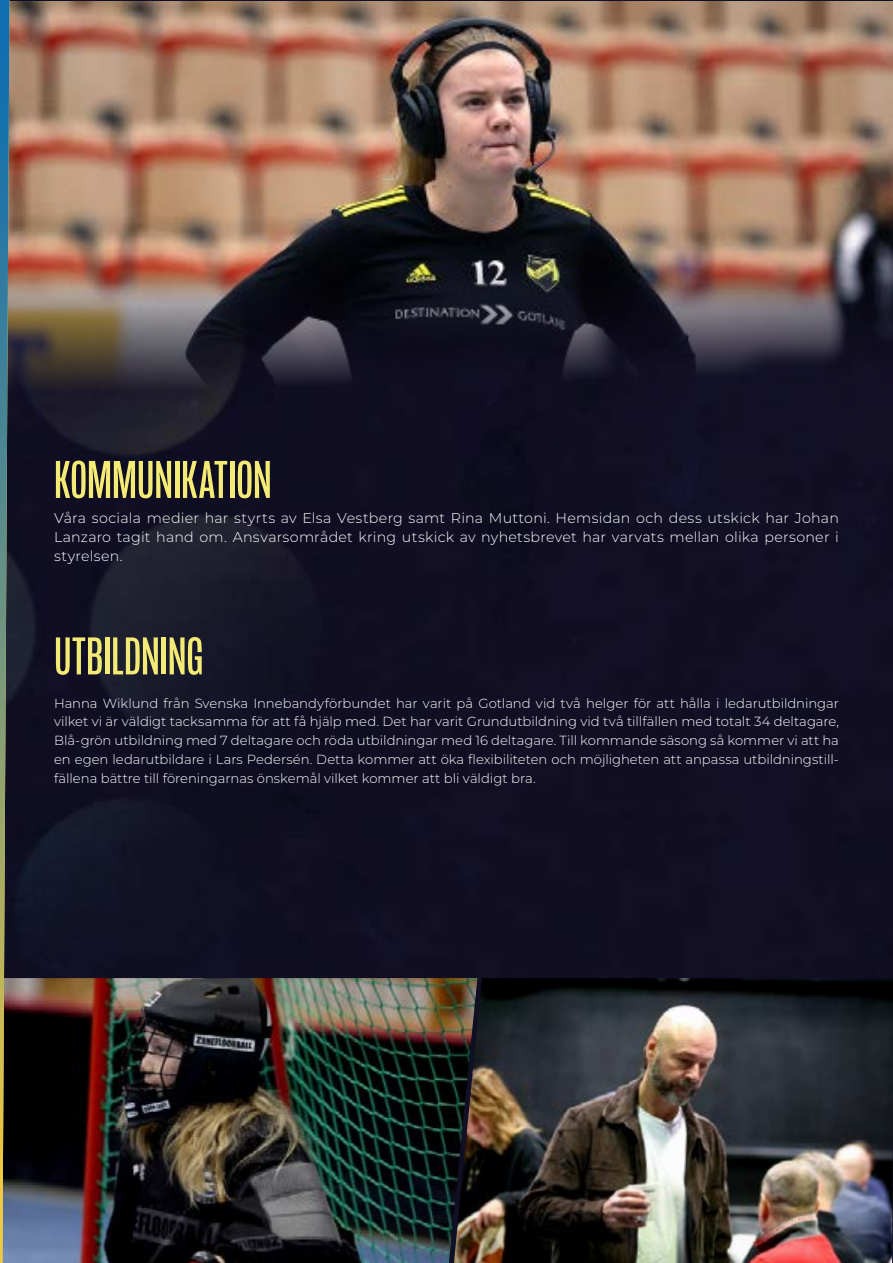
<style>
.page{position:relative;width:893px;height:1263px;background:#fff}
.page>*{position:absolute;margin:0;border:0;box-sizing:border-box;transform-origin:0 0}
.t1{font:54.45px "Mongoose";color:#f3eb75}
.t2{font:300 14.25px/18.8px "Montserrat";letter-spacing:.015em;color:#fff;text-align:justify}
.t3{font:300 13.2px/18.8px "Montserrat";color:#fff;text-align:justify}
</style>
<div class="page">
<img style="left:10px;top:0;width:883px;height:978px">
<img style="left:10px;top:978px;width:444px;height:285px">
<img style="left:454px;top:978px;width:439px;height:285px">
<img style="left:10px;top:1px;width:882px;height:455px">
<svg style="left:0;top:0;width:10px;height:1263px;background:#4c6766"></svg>
<h1 class="t1" style="left:54px;top:449px;width:219px">KOMMUNIKATION</h1>
<p class="t2" style="left:54px;top:508px;width:786px">Våra sociala medier har styrts av Elsa Vestberg samt Rina Muttoni. Hemsidan och dess utskick har Johan Lanzaro tagit hand om. Ansvarsområdet kring utskick av nyhetsbrevet har varvats mellan olika personer i styrelsen.</p>
<h1 class="t1" style="left:54px;top:625px;width:151px">UTBILDNING</h1>
<p class="t3" style="left:54px;top:693px;width:786px">Hanna Wiklund från Svenska Innebandyförbundet har varit på Gotland vid två helger för att hålla i ledarutbildningar vilket vi är väldigt tacksamma för att få hjälp med. Det har varit Grundutbildning vid två tillfällen med totalt 34 deltagare, Blå-grön utbildning med 7 deltagare och röda utbildningar med 16 deltagare. Till kommande säsong så kommer vi att ha en egen ledarutbildare i Lars Pedersén. Detta kommer att öka flexibiliteten och möjligheten att anpassa utbildningstill&shy;fällena bättre till föreningarnas önskemål vilket kommer att bli väldigt bra.</p>
</div>
